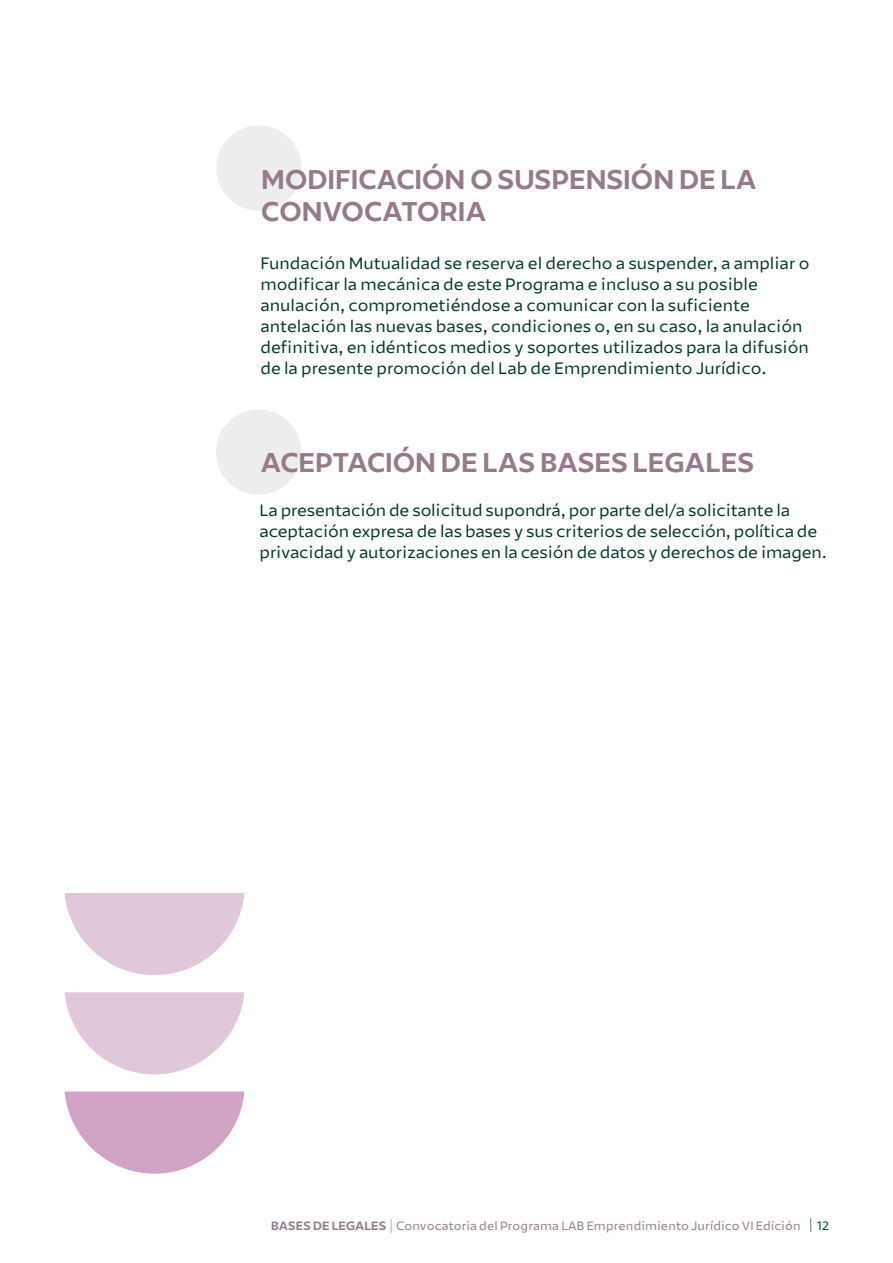
<style>
.page{position:relative;width:893px;height:1263px;background:#fff}
.page>*{position:absolute;margin:0;border:0;box-sizing:border-box;transform-origin:0 0}
.t1{font:700 27px/31.5px "Mutualidad";color:#947a8a}
.t2{font:16.5px/21px "Mutualidad";color:#003829}
.t3{font:12px "Mutualidad";letter-spacing:.005em;color:#947b8a}
.s1{font-weight:700}
.s2{font-weight:700;color:#947a8a}
.s3{font-weight:700;color:#003829}
.s4{color:#004236}
</style>
<div class="page">
<div style="left:216px;top:125px;width:86px;height:86px;background:#ededed;border-radius:50%"></div>
<div style="left:216px;top:409px;width:85px;height:86px;background:#ededed;border-radius:50%"></div>
<svg style="left:65px;top:1091px;width:179px;height:83px"></svg>
<svg style="left:65px;top:992px;width:179px;height:82px"></svg>
<svg style="left:65px;top:893px;width:179px;height:82px"></svg>
<h1 class="t1" style="left:261px;top:164px;width:497px">MODIFICACIÓN O SUSPENSIÓN DE LA<br>CONVOCATORIA</h1>
<p class="t2" style="left:260px;top:253px;width:550px">Fundación Mutualidad se reserva el derecho a suspender, a ampliar o modificar la mecánica de este Programa e incluso a su posible anulación, comprometiéndose a comunicar con la suficiente antelación las nuevas bases, condiciones o, en su caso, la anulación definitiva, en idénticos medios y soportes utilizados para la difusión de la presente promoción del Lab de Emprendimiento Jurídico.</p>
<h1 class="t1" style="left:260px;top:447px;width:495px">ACEPTACIÓN DE LAS BASES LEGALES</h1>
<p class="t2" style="left:260px;top:499px;width:569px">La presentación de solicitud supondrá, por parte del/a solicitante la aceptación expresa de las bases y sus criterios de selección, política de privacidad y autorizaciones en la cesión de datos y derechos de imagen.</p>
<p class="t3" style="left:271px;top:1218px;width:560px"><span class="s1">BASES DE LEGALES</span> <span class="s2">|</span> Convocatoria del Programa LAB Emprendimiento Jurídico VI Edición <span class="s3">|</span> <span class="s4">12</span></p>
</div>
